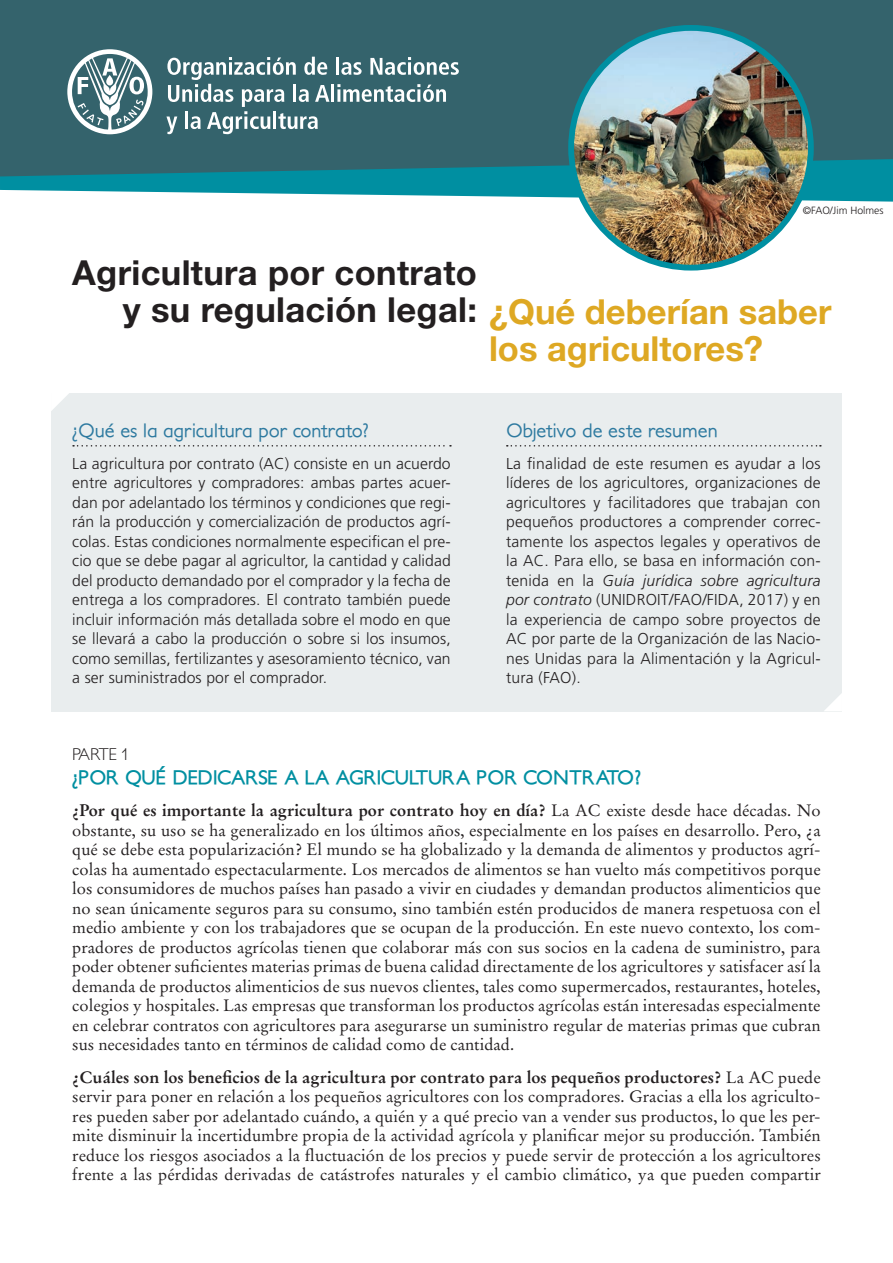
<style>
.page{position:relative;width:893px;height:1263px;background:#fff}
.page>*{position:absolute;margin:0;border:0;box-sizing:border-box;transform-origin:0 0}
.t1{font:700 34.5px "Helvetica Neue LT Std";letter-spacing:.01em;color:#231f20}
.t2{font:700 34.5px "Helvetica Neue LT Std";color:#dea823}
.t3{font:500 19.5px "Petita";color:#2e7aa0}
.t4{font:700 19.5px "Petita";letter-spacing:-.025em;color:#008fa1}
.t5{font:300 17.25px "Petita";letter-spacing:-.035em;color:#231f20}
.t6{font:16.5px/19.5px "Stempel Garamond LT Std";color:#231f20;text-align:justify}
.t7{font:300 15.75px/19.5px "Frutiger LT Std";letter-spacing:.005em;color:#231f20;text-align:justify}
.t8{font:300 10.5px "Frutiger LT Std";color:#231f20}
.s1{color:#dea823}
.s2{font-style:italic}
.s3{font-weight:700}
</style>
<div class="page">
<svg style="left:0;top:176px;width:893px;height:26px;fill:#008fa1"></svg>
<div style="left:0;top:0;width:893px;height:176px;background:#34636c"></div>
<svg style="left:67px;top:49px;width:85px;height:85px"></svg>
<hr style="left:336px;top:57px;width:3px;height:18px;background:#fff">
<svg style="left:341px;top:62px;width:21px;height:13px"></svg>
<svg style="left:370px;top:57px;width:89px;height:18px"></svg>
<hr style="left:331px;top:84px;width:3px;height:18px;background:#fff">
<svg style="left:337px;top:84px;width:109px;height:18px"></svg>
<svg style="left:166px;top:57px;width:163px;height:77px"></svg>
<div style="left:51px;top:393px;width:791px;height:318px;background:#e9edee"></div>
<svg style="left:507px;top:445px;width:314px;height:2px"></svg>
<svg style="left:51px;top:393px;width:18px;height:18px"></svg>
<svg style="left:73px;top:445px;width:378px;height:2px"></svg>
<svg style="left:824px;top:693px;width:18px;height:18px"></svg>
<div style="left:568px;top:25px;width:246px;height:246px;background:#008fa1;border-radius:50%"></div>
<img style="left:574px;top:31px;width:234px;height:234px;border-radius:117px">
<p class="t8" style="left:803px;top:204px;width:82px">©FAO/Jim Holmes</p>
<h1 class="t1" style="left:72px;top:251px;width:406px">Agricultura por contrato</h1>
<h1 class="t1" style="left:123px;top:289px;width:710px">y su regulación legal: <span class="s1">¿Qué deberían saber</span></h1>
<h1 class="t2" style="left:489px;top:328px;width:275px">los agricultores?</h1>
<p class="t3" style="left:72px;top:418px;width:298px">¿Qué es la agricultura por contrato?</p>
<p class="t7" style="left:72px;top:454px;width:380px">La agricultura por contrato (AC) consiste en un acuerdo entre agricultores y compradores: ambas partes acuer&shy;dan por adelantado los términos y condiciones que regi&shy;rán la producción y comercialización de productos agrí&shy;colas. Estas condiciones normalmente especifican el pre&shy;cio que se debe pagar al agricultor, la cantidad y calidad del producto demandado por el comprador y la fecha de entrega a los compradores. El contrato también puede incluir información más detallada sobre el modo en que se llevará a cabo la producción o sobre si los insumos, como semillas, fertilizantes y asesoramiento técnico, van a ser suministrados por el comprador.</p>
<p class="t3" style="left:506px;top:418px;width:213px">Objetivo de este resumen</p>
<p class="t7" style="left:506px;top:454px;width:316px">La finalidad de este resumen es ayudar a los líderes de los agricultores, organizaciones de agricultores y facilitadores que trabajan con pequeños productores a comprender correc&shy;tamente los aspectos legales y operativos de la AC. Para ello, se basa en información con&shy;tenida en la <span class="s2">Guía jurídica sobre agricultura por contrato</span> (UNIDROIT/FAO/FIDA, 2017) y en la experiencia de campo sobre proyectos de AC por parte de la Organización de las Nacio&shy;nes Unidas para la Alimentación y la Agricul&shy;tura (FAO).</p>
<p class="t5" style="left:72px;top:744px;width:57px">PARTE 1</p>
<p class="t4" style="left:72px;top:765px;width:570px">¿POR QUÉ DEDICARSE A LA AGRICULTURA POR CONTRATO?</p>
<p class="t6" style="left:72px;top:801px;width:750px"><span class="s3">¿Por qué es importante la agricultura por contrato hoy en día?</span> La AC existe desde hace décadas. No obstante, su uso se ha generalizado en los últimos años, especialmente en los países en desarrollo. Pero, ¿a qué se debe esta popularización? El mundo se ha globalizado y la demanda de alimentos y productos agrí&shy;colas ha aumentado espectacularmente. Los mercados de alimentos se han vuelto más competitivos porque los consumidores de muchos países han pasado a vivir en ciudades y demandan productos alimenticios que no sean únicamente seguros para su consumo, sino también estén producidos de manera respetuosa con el medio ambiente y con los trabajadores que se ocupan de la producción. En este nuevo contexto, los com&shy;pradores de productos agrícolas tienen que colaborar más con sus socios en la cadena de suministro, para poder obtener suficientes materias primas de buena calidad directamente de los agricultores y satisfacer así la demanda de productos alimenticios de sus nuevos clientes, tales como supermercados, restaurantes, hoteles, colegios y hospitales. Las empresas que transforman los productos agrícolas están interesadas especialmente en celebrar contratos con agricultores para asegurarse un suministro regular de materias primas que cubran sus necesidades tanto en términos de calidad como de cantidad.</p>
<p class="t6" style="left:72px;top:1067px;width:750px"><span class="s3">¿Cuáles son los beneficios de la agricultura por contrato para los pequeños productores?</span> La AC puede servir para poner en relación a los pequeños agricultores con los compradores. Gracias a ella los agriculto&shy;res pueden saber por adelantado cuándo, a quién y a qué precio van a vender sus productos, lo que les per&shy;mite disminuir la incertidumbre propia de la actividad agrícola y planificar mejor su producción. También reduce los riesgos asociados a la fluctuación de los precios y puede servir de protección a los agricultores frente a las pérdidas derivadas de catástrofes naturales y el cambio climático, ya que pueden compartir</p>
</div>
